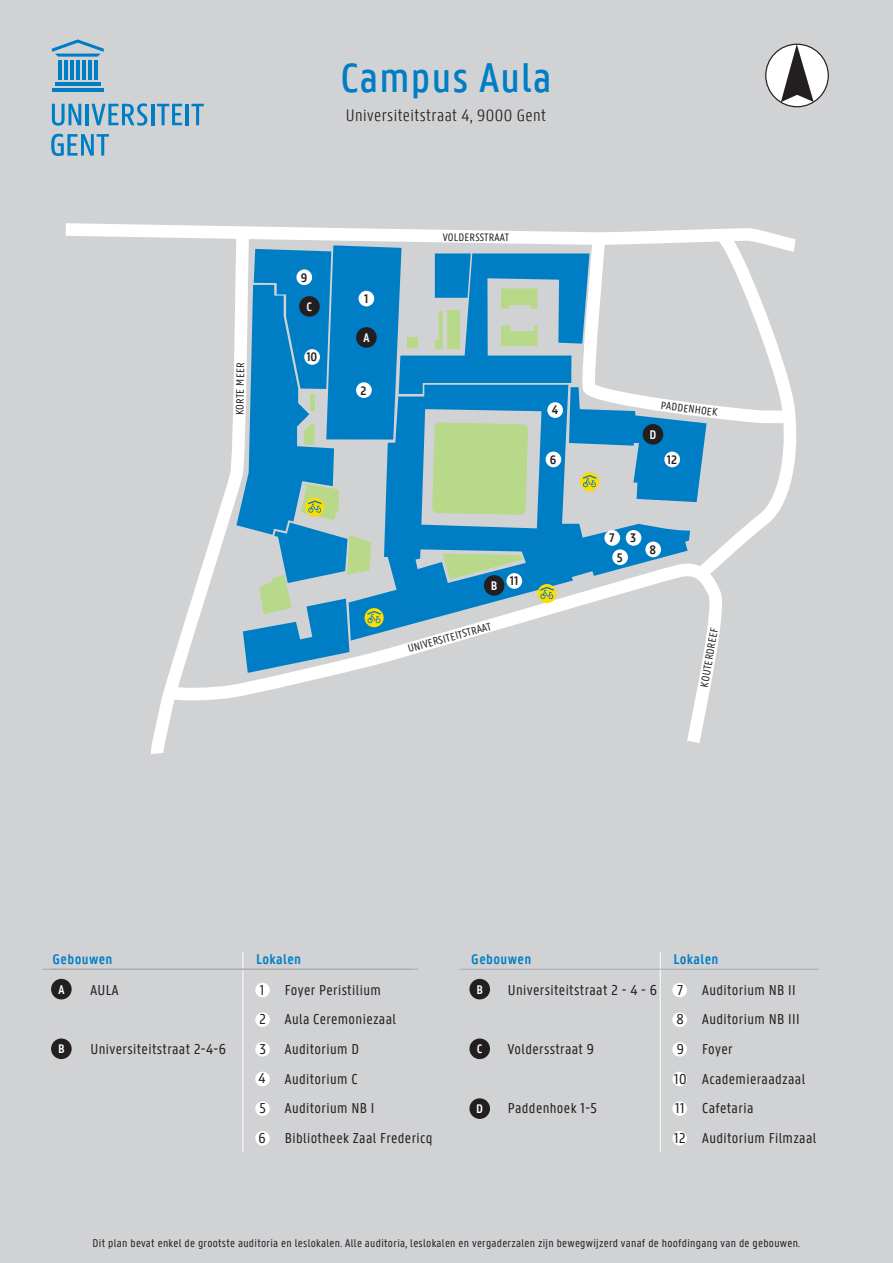
<style>
.page{position:relative;width:893px;height:1263px;background:#d1d2d4}
.page>*{position:absolute;margin:0;border:0;box-sizing:border-box;transform-origin:0 0}
.t1{font:500 45px "U Gent Panno Text";letter-spacing:.025em;color:#007ec5}
.t2{font:300 18px "U Gent Panno Text";letter-spacing:.025em;color:#231f20}
.t3{font:15.3px/29.7px "U Gent Panno Text";letter-spacing:.025em;color:#231f20}
.t4{font:600 15.3px "U Gent Panno Text";letter-spacing:.025em;color:#007ec5}
.t5{font:600 13.5px "U Gent Panno Text";color:#231f20}
.t6{font:600 13.5px "U Gent Panno Text";color:#fff}
.t7{font:12px "U Gent Panno Text";letter-spacing:.025em;color:#231f20}
.t8{font:11.55px "U Gent Panno Text";color:#231f20}
</style>
<div class="page">
<svg style="left:154px;top:673px;width:559px;height:81px"></svg>
<div style="left:255px;top:983px;width:15px;height:14px;background:#fff;border-radius:50%"></div>
<div style="left:255px;top:1012px;width:15px;height:15px;background:#fff;border-radius:50%"></div>
<div style="left:255px;top:1042px;width:15px;height:14px;background:#fff;border-radius:50%"></div>
<div style="left:255px;top:1072px;width:15px;height:14px;background:#fff;border-radius:50%"></div>
<div style="left:255px;top:1101px;width:15px;height:15px;background:#fff;border-radius:50%"></div>
<div style="left:255px;top:1131px;width:15px;height:14px;background:#fff;border-radius:50%"></div>
<div style="left:672px;top:983px;width:15px;height:14px;background:#fff;border-radius:50%"></div>
<div style="left:672px;top:1012px;width:15px;height:15px;background:#fff;border-radius:50%"></div>
<div style="left:672px;top:1042px;width:15px;height:14px;background:#fff;border-radius:50%"></div>
<div style="left:672px;top:1072px;width:15px;height:14px;background:#fff;border-radius:50%"></div>
<div style="left:672px;top:1101px;width:15px;height:15px;background:#fff;border-radius:50%"></div>
<div style="left:672px;top:1131px;width:15px;height:14px;background:#fff;border-radius:50%"></div>
<hr style="left:243px;top:952px;width:1px;height:200px;background:#fff">
<hr style="left:42px;top:969px;width:368px;height:1px;background:#a8a9ad">
<hr style="left:660px;top:952px;width:1px;height:200px;background:#fff">
<hr style="left:460px;top:969px;width:359px;height:1px;background:#a8a9ad">
<div style="left:51px;top:979px;width:21px;height:20px;background:#231f20;border-radius:50%"></div>
<div style="left:51px;top:1038px;width:21px;height:21px;background:#231f20;border-radius:50%"></div>
<div style="left:469px;top:979px;width:21px;height:20px;background:#231f20;border-radius:50%"></div>
<div style="left:469px;top:1038px;width:21px;height:21px;background:#231f20;border-radius:50%"></div>
<div style="left:469px;top:1098px;width:21px;height:21px;background:#231f20;border-radius:50%"></div>
<svg style="left:65px;top:223px;width:732px;height:450px"></svg>
<hr style="left:50px;top:969px;width:368px;height:1px;background:#a8a9ad">
<hr style="left:76px;top:60px;width:3px;height:19px;background:#007ec5">
<hr style="left:70px;top:60px;width:3px;height:19px;background:#007ec5">
<hr style="left:64px;top:60px;width:3px;height:19px;background:#007ec5">
<hr style="left:58px;top:60px;width:3px;height:19px;background:#007ec5">
<hr style="left:82px;top:60px;width:3px;height:19px;background:#007ec5">
<hr style="left:88px;top:60px;width:3px;height:19px;background:#007ec5">
<hr style="left:95px;top:60px;width:3px;height:19px;background:#007ec5">
<hr style="left:55px;top:82px;width:46px;height:3px;background:#007ec5">
<hr style="left:52px;top:89px;width:52px;height:3px;background:#007ec5">
<svg style="left:52px;top:39px;width:52px;height:18px"></svg>
<svg style="left:52px;top:104px;width:29px;height:22px"></svg>
<hr style="left:86px;top:104px;width:3px;height:21px;background:#007ec5">
<svg style="left:91px;top:103px;width:56px;height:23px"></svg>
<hr style="left:151px;top:104px;width:3px;height:21px;background:#007ec5">
<svg style="left:157px;top:104px;width:25px;height:21px"></svg>
<hr style="left:186px;top:104px;width:3px;height:21px;background:#007ec5">
<svg style="left:191px;top:104px;width:13px;height:21px"></svg>
<svg style="left:51px;top:134px;width:58px;height:22px"></svg>
<div style="left:766px;top:44px;width:62px;height:63px;background:#fff;border-radius:50%"></div>
<div style="left:765px;top:43px;width:64px;height:64px;border:1px solid #231f20;border-radius:50%"></div>
<svg style="left:781px;top:44px;width:33px;height:58px"></svg>
<h1 class="t1" style="left:340px;top:51px;width:213px">Campus Aula</h1>
<p class="t2" style="left:346px;top:104px;width:202px">Universiteitstraat 4, 9000 Gent</p>
<p class="t8" style="left:233px;top:415px;width:54px;rotate:-89deg">KORTE MEER</p>
<p class="t5" style="left:301px;top:269px;width:8px">9</p>
<p class="t6" style="left:307px;top:299px;width:7px">C</p>
<p class="t5" style="left:306px;top:349px;width:13px">10</p>
<p class="t5" style="left:364px;top:291px;width:6px">1</p>
<p class="t6" style="left:363px;top:330px;width:8px">A</p>
<p class="t5" style="left:361px;top:382px;width:8px">2</p>
<p class="t8" style="left:443px;top:230px;width:68px;rotate:1deg">VOLDERSSTRAAT</p>
<p class="t5" style="left:552px;top:402px;width:8px">4</p>
<p class="t5" style="left:550px;top:451px;width:8px">6</p>
<p class="t6" style="left:491px;top:577px;width:8px">B</p>
<p class="t8" style="left:406px;top:642px;width:88px;rotate:-15deg">UNIVERSITEITSTRAAT</p>
<p class="t5" style="left:510px;top:573px;width:10px">11</p>
<p class="t8" style="left:662px;top:398px;width:58px;rotate:7deg">PADDENHOEK</p>
<p class="t6" style="left:649px;top:426px;width:8px">D</p>
<p class="t5" style="left:667px;top:451px;width:12px">12</p>
<p class="t5" style="left:609px;top:530px;width:7px">7</p>
<p class="t5" style="left:617px;top:549px;width:7px">5</p>
<p class="t5" style="left:630px;top:530px;width:8px">3</p>
<p class="t5" style="left:650px;top:541px;width:8px">8</p>
<p class="t8" style="left:697px;top:686px;width:61px;rotate:-80deg">KOUTERDREEF</p>
<p class="t4" style="left:53px;top:950px;width:62px">Gebouwen</p>
<p class="t4" style="left:256px;top:950px;width:46px">Lokalen</p>
<p class="t4" style="left:471px;top:950px;width:62px">Gebouwen</p>
<p class="t4" style="left:673px;top:950px;width:46px">Lokalen</p>
<p class="t6" style="left:58px;top:981px;width:8px">A</p>
<p class="t3" style="left:91px;top:975px;width:29px">AULA</p>
<p class="t3" style="left:260px;top:975px;width:6px">1</p>
<p class="t3" style="left:285px;top:975px;width:97px">Foyer Peristilium</p>
<p class="t6" style="left:476px;top:981px;width:8px">B</p>
<p class="t3" style="left:508px;top:975px;width:151px">Universiteitstraat 2 - 4 - 6</p>
<p class="t3" style="left:677px;top:975px;width:120px">7 Auditorium NB II</p>
<p class="t3" style="left:259px;top:1004px;width:8px">2</p>
<p class="t3" style="left:285px;top:1004px;width:113px">Aula Ceremoniezaal</p>
<p class="t3" style="left:676px;top:1004px;width:9px">8</p>
<p class="t3" style="left:702px;top:1004px;width:99px">Auditorium NB III</p>
<p class="t6" style="left:58px;top:1041px;width:8px">B</p>
<p class="t3" style="left:91px;top:1034px;width:137px">Universiteitstraat 2-4-6</p>
<p class="t3" style="left:285px;top:1034px;width:91px">Auditorium D<br>Auditorium C<br>Auditorium NB I</p>
<p class="t3" style="left:259px;top:1034px;width:9px;text-align:justify">3<br>4<br>5<br>6</p>
<p class="t3" style="left:285px;top:1123px;width:149px">Bibliotheek Zaal Fredericq</p>
<p class="t6" style="left:477px;top:1041px;width:7px">C</p>
<p class="t6" style="left:476px;top:1101px;width:8px">D</p>
<p class="t3" style="left:508px;top:1034px;width:88px">Voldersstraat 9</p>
<p class="t3" style="left:674px;top:1034px;width:144px">9<br>10<br>11<br>12 Auditorium Filmzaal</p>
<p class="t3" style="left:702px;top:1034px;width:104px">Foyer<br>Academieraadzaal</p>
<p class="t3" style="left:508px;top:1093px;width:91px">Paddenhoek 1-5</p>
<p class="t3" style="left:702px;top:1093px;width:53px">Cafetaria</p>
<p class="t7" style="left:93px;top:1235px;width:709px">Dit plan bevat enkel de grootste auditoria en leslokalen. Alle auditoria, leslokalen en vergaderzalen zijn bewegwijzerd vanaf de hoofdingang van de gebouwen.</p>
</div>
